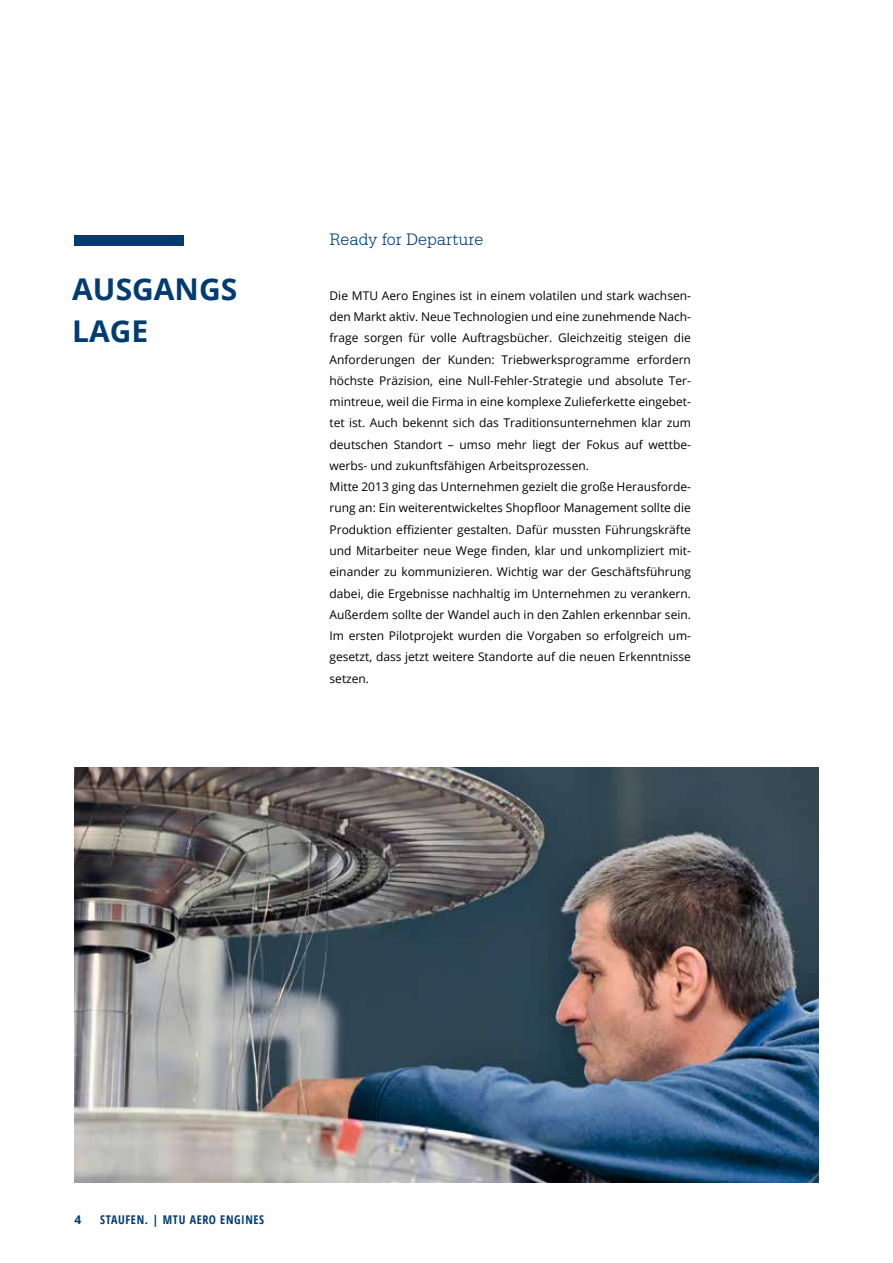
<style>
.page{position:relative;width:893px;height:1263px;background:#fff}
.page>*{position:absolute;margin:0;border:0;box-sizing:border-box;transform-origin:0 0}
.t1{font:700 30px/42.5px "Open Sans";color:#003c71}
.t2{font:300 18px "Serifa BT";color:#003c71}
.t3{font:12px/21.3px "Open Sans";color:#000}
.t4{font:700 condensed 12px "Open Sans";letter-spacing:.05em;color:#003c71}
.t5{font:700 12px "Open Sans";color:#003c71}
.s1{font-stretch:normal}
</style>
<div class="page">
<div style="left:74px;top:235px;width:110px;height:11px;background:#003c71"></div>
<img style="left:74px;top:768px;width:745px;height:414px">
<h1 class="t1" style="left:72px;top:267px;width:166px">AUSGANGS<br>LAGE</h1>
<h2 class="t2" style="left:330px;top:229px;width:155px">Ready for Departure</h2>
<p class="t3" style="left:330px;top:284px;width:363px">Die MTU Aero Engines ist in einem volatilen und stark wachsen&shy;den Markt aktiv. Neue Technologien und eine zunehmende Nach&shy;frage sorgen für volle Auftragsbücher. Gleichzeitig steigen die Anforderungen der Kunden: Triebwerksprogramme erfordern höchste Präzision, eine Null-Fehler-Strategie und absolute Ter&shy;mintreue, weil die Firma in eine komplexe Zulieferkette eingebet&shy;tet ist. Auch bekennt sich das Traditionsunternehmen klar zum deutschen Standort – umso mehr liegt der Fokus auf wettbe&shy;werbs- und zukunftsfähigen Arbeitsprozessen.<br>Mitte 2013 ging das Unternehmen gezielt die große Herausforde&shy;rung an: Ein weiterentwickeltes Shopfloor Management sollte die Produktion effizienter gestalten. Dafür mussten Führungskräfte und Mitarbeiter neue Wege finden, klar und unkompliziert mit&shy;einander zu kommunizieren. Wichtig war der Geschäftsführung dabei, die Ergebnisse nachhaltig im Unternehmen zu verankern.<br>Außerdem sollte der Wandel auch in den Zahlen erkennbar sein.<br>Im ersten Pilotprojekt wurden die Vorgaben so erfolgreich um&shy;gesetzt, dass jetzt weitere Standorte auf die neuen Erkenntnisse setzen.</p>
<p class="t5" style="left:74px;top:1212px;width:8px">4</p>
<p class="t4" style="left:100px;top:1212px;width:166px">STAUFEN. <span class="s1">|</span> MTU AERO ENGINES</p>
</div>
